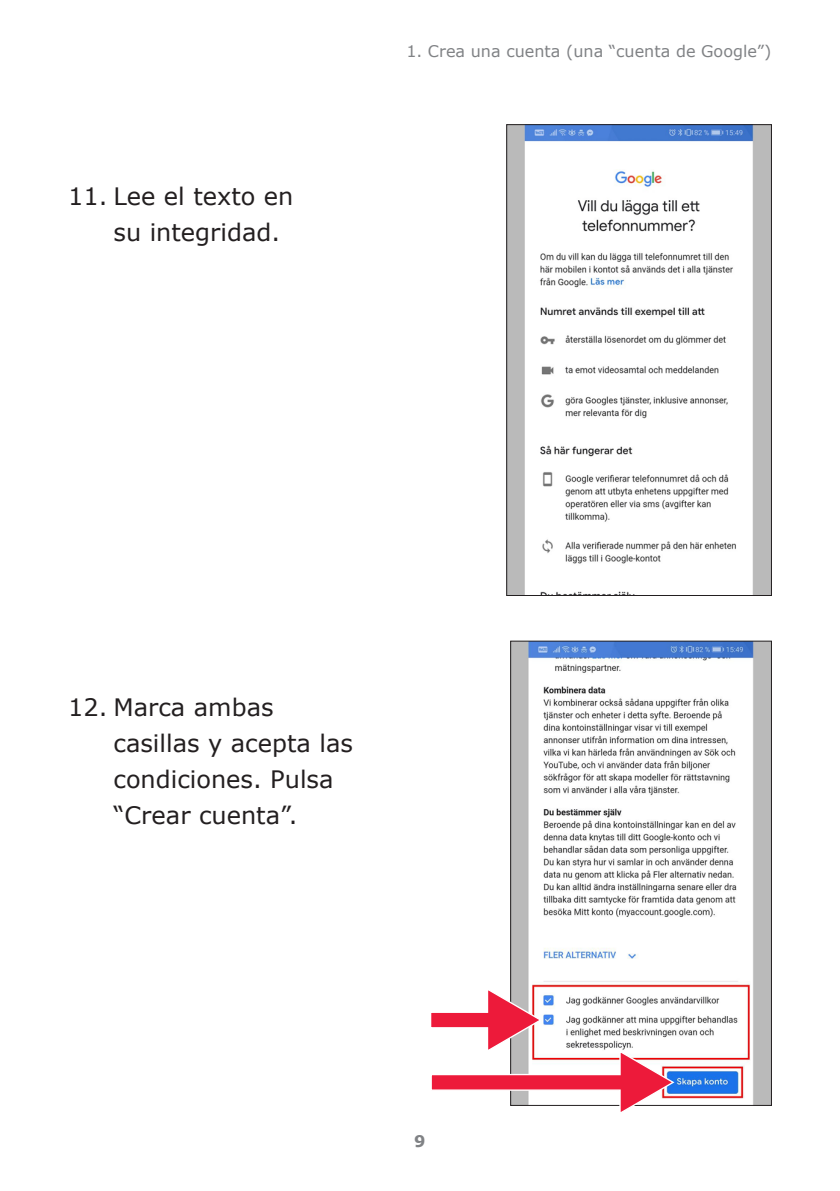
<style>
.page{position:relative;width:840px;height:1191px;background:#fff}
.page>*{position:absolute;margin:0;border:0;box-sizing:border-box;transform-origin:0 0}
.t1{font:24px/36px "Verdana";color:#231f20}
.t2{font:16px "Verdana";color:#808285}
.t3{font:700 16px "Verdana";color:#808285}
</style>
<div class="page">
<img style="left:508px;top:126px;width:261px;height:468px">
<div style="left:506px;top:124px;width:265px;height:472px;border:1px solid #231f20"></div>
<img style="left:512px;top:642px;width:257px;height:462px">
<svg style="left:431px;top:986px;width:244px;height:126px"></svg>
<p class="t1" style="left:113px;top:178px;width:181px;text-indent:-45px">11. Lee el texto en su integridad.</p>
<p class="t2" style="left:406px;top:40px;width:366px">1. Crea una cuenta (una “cuenta de Google”)</p>
<p class="t1" style="left:113px;top:689px;width:241px;text-indent:-45px">12. Marca ambas casillas y acepta las condiciones. Pulsa “Crear cuenta”.</p>
<p class="t3" style="left:414px;top:1129px;width:13px">9</p>
</div>
